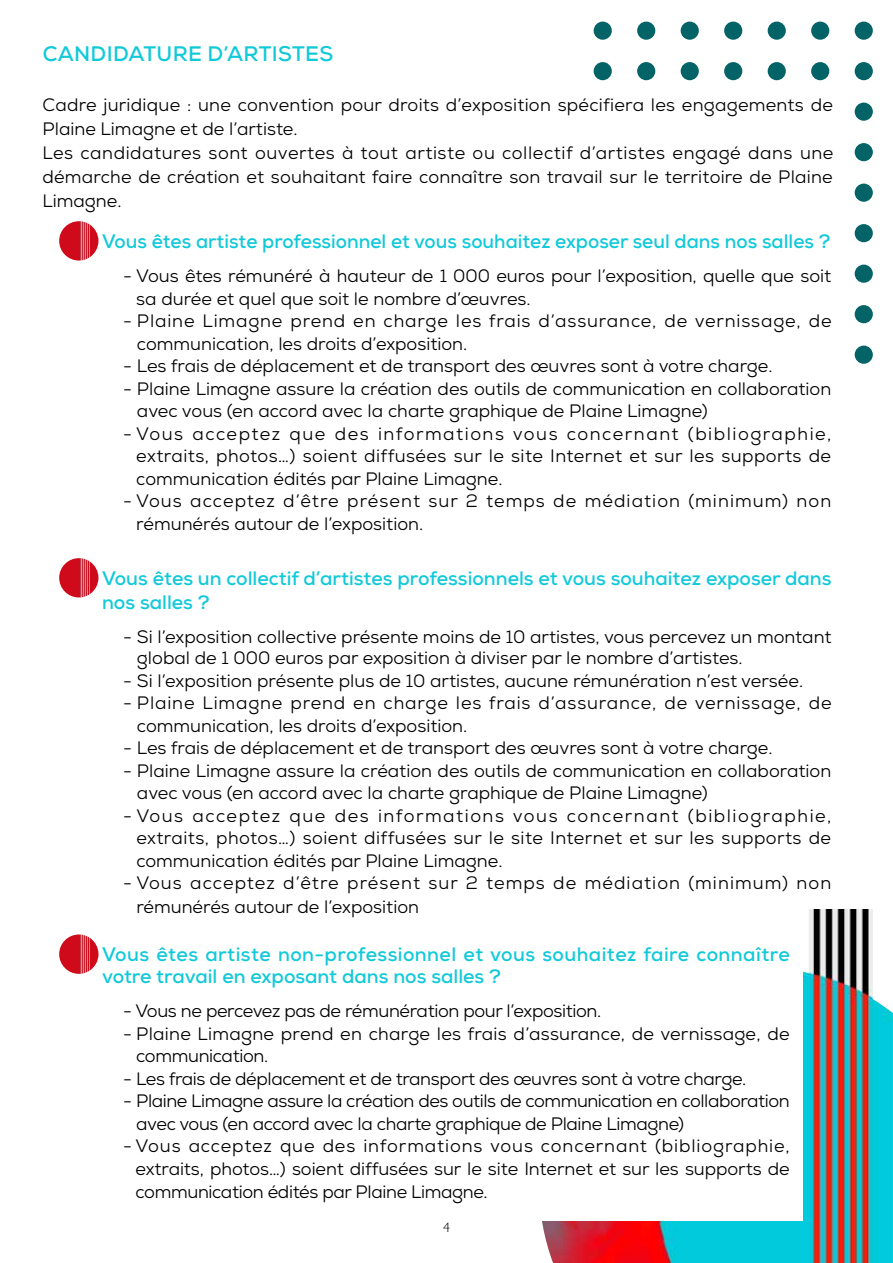
<style>
.page{position:relative;width:893px;height:1263px;background:#fff}
.page>*{position:absolute;margin:0;border:0;box-sizing:border-box;transform-origin:0 0}
.t1{font:700 21px "Nexa";letter-spacing:.015em;color:#12c9d9}
.t2{font:700 19.5px/23.2px "Nexa";color:#12c9d9}
.t3{font:700 19.5px/22.5px "Nexa";letter-spacing:.02em;color:#12c9d9}
.t4{font:18px/24px "Nexa";color:#000}
.t5{font:18px "Nexa";letter-spacing:-.02em;color:#000}
.t6{font:18px/22.5px "Nexa";letter-spacing:.045em;color:#000}
.t7{font:18px "Nexa";letter-spacing:.025em;color:#000}
.t8{font:18px "Nexa";letter-spacing:.085em;color:#000}
.t9{font:18px "Nexa";letter-spacing:-.025em;color:#000}
.t10{font:18px "Nexa";letter-spacing:.06em;color:#000}
.t11{font:18px "Nexa";letter-spacing:.05em;color:#000}
.t12{font:18px "Nexa";letter-spacing:.08em;color:#000}
.t13{font:18px "Nexa";letter-spacing:.055em;color:#000}
.t14{font:300 13.8px "Petita";color:#000}
</style>
<div class="page">
<div style="left:594px;top:22px;width:18px;height:18px;background:#036366;border-radius:50%"></div>
<div style="left:594px;top:62px;width:18px;height:18px;background:#036366;border-radius:50%"></div>
<div style="left:637px;top:22px;width:18px;height:18px;background:#036366;border-radius:50%"></div>
<div style="left:637px;top:62px;width:18px;height:18px;background:#036366;border-radius:50%"></div>
<div style="left:681px;top:22px;width:18px;height:18px;background:#036366;border-radius:50%"></div>
<div style="left:681px;top:62px;width:18px;height:18px;background:#036366;border-radius:50%"></div>
<div style="left:724px;top:22px;width:18px;height:18px;background:#036366;border-radius:50%"></div>
<div style="left:724px;top:62px;width:18px;height:18px;background:#036366;border-radius:50%"></div>
<div style="left:768px;top:22px;width:18px;height:18px;background:#036366;border-radius:50%"></div>
<div style="left:768px;top:62px;width:18px;height:18px;background:#036366;border-radius:50%"></div>
<div style="left:811px;top:22px;width:18px;height:18px;background:#036366;border-radius:50%"></div>
<div style="left:811px;top:62px;width:18px;height:18px;background:#036366;border-radius:50%"></div>
<div style="left:855px;top:22px;width:18px;height:18px;background:#036366;border-radius:50%"></div>
<div style="left:855px;top:62px;width:18px;height:18px;background:#036366;border-radius:50%"></div>
<div style="left:855px;top:103px;width:18px;height:18px;background:#036366;border-radius:50%"></div>
<div style="left:855px;top:143px;width:18px;height:18px;background:#036366;border-radius:50%"></div>
<div style="left:855px;top:184px;width:18px;height:18px;background:#036366;border-radius:50%"></div>
<div style="left:855px;top:224px;width:18px;height:18px;background:#036366;border-radius:50%"></div>
<div style="left:855px;top:265px;width:18px;height:18px;background:#036366;border-radius:50%"></div>
<div style="left:855px;top:305px;width:18px;height:18px;background:#036366;border-radius:50%"></div>
<div style="left:855px;top:346px;width:18px;height:18px;background:#036366;border-radius:50%"></div>
<img style="left:542px;top:909px;width:351px;height:354px">
<div style="left:102px;top:944px;width:700px;height:276px;background:#fff"></div>
<svg style="left:59px;top:221px;width:39px;height:39px"></svg>
<svg style="left:59px;top:558px;width:39px;height:39px"></svg>
<svg style="left:59px;top:934px;width:39px;height:40px"></svg>
<p class="t1" style="left:43px;top:41px;width:292px">CANDIDATURE D’ARTISTES</p>
<p class="t4" style="left:43px;top:93px;width:792px">Cadre juridique : une convention pour droits d’exposition spécifiera les engagements de Plaine Limagne et de ’l artiste.<br>Les candidatures sont ouvertes à tout artiste ou collectif d’artistes engagé dans une démarche de création et souhaitant faire connaître son travail sur le territoire de Plaine Limagne.</p>
<p class="t2" style="left:102px;top:230px;width:730px">Vous êtes artiste professionnel et vous souhaitez exposer seul dans nos salles ?</p>
<p class="t4" style="left:136px;top:265px;width:696px;line-height:22.5px;text-indent:-13px">- Vous êtes rémunéré à hauteur de 1 000 euros pour ’l exposition, quelle que soit sa durée et quel que soit le nombre d’œuvres.</p>
<p class="t6" style="left:137px;top:310px;width:696px;text-indent:-14px">- Plaine Limagne prend en charge les frais d’assurance, de vernissage, de communication, les droits d’exposition.</p>
<p class="t4" style="left:123px;top:354px;width:651px">- Les frais de déplacement et de transport des œuvres sont à votre charge.</p>
<p class="t4" style="left:123px;top:376px;width:709px">- Plaine Limagne assure la création des outils de communication en collaboration</p>
<p class="t4" style="left:137px;top:399px;width:572px">avec vous (en accord avec la charte graphique de Plaine Limagne(</p>
<p class="t8" style="left:688px;top:422px;width:145px">(bibliographie,</p>
<p class="t8" style="left:378px;top:422px;width:128px">informations</p>
<p class="t4" style="left:123px;top:421px;width:61px">-Vous</p>
<p class="t7" style="left:136px;top:444px;width:696px">extraits, photos…) soient diffusées sur le site Internet et sur les supports de</p>
<p class="t4" style="left:136px;top:466px;width:368px">communication édités par Plaine Limagne.</p>
<p class="t4" style="left:797px;top:489px;width:36px">non</p>
<p class="t4" style="left:335px;top:421px;width:35px">des</p>
<p class="t12" style="left:193px;top:422px;width:89px">acceptez</p>
<p class="t8" style="left:567px;top:422px;width:113px">concernant</p>
<p class="t4" style="left:513px;top:421px;width:46px">vous</p>
<p class="t4" style="left:290px;top:421px;width:37px">que</p>
<p class="t10" style="left:688px;top:489px;width:101px">(minimum)</p>
<p class="t10" style="left:585px;top:489px;width:97px">médiation</p>
<p class="t10" style="left:428px;top:489px;width:118px">sur 2 temps</p>
<p class="t4" style="left:283px;top:489px;width:57px">d’être</p>
<p class="t4" style="left:136px;top:489px;width:288px;line-height:23.2px;text-indent:-13px">- Vous<br>rémunérés autour de ’l exposition.</p>
<p class="t10" style="left:347px;top:489px;width:74px">présent</p>
<p class="t4" style="left:553px;top:489px;width:25px">de</p>
<p class="t13" style="left:190px;top:489px;width:86px">acceptez</p>
<p class="t2" style="left:102px;top:567px;width:731px">Vous êtes un collectif d’artistes professionnels et vous souhaitez exposer dans nos salles ?</p>
<p class="t4" style="left:137px;top:625px;width:696px;line-height:21.8px;text-indent:-14px">- Si ’l exposition collective présente moins de 10 artistes, vous percevez un montant global de 1 000 euros par exposition à diviser par le nombre d’artistes.</p>
<p class="t4" style="left:123px;top:669px;width:681px">- Si ’l exposition présente plus de 10 artistes, aucune rémunération ’n est versée.</p>
<p class="t6" style="left:137px;top:692px;width:696px;text-indent:-14px">- Plaine Limagne prend en charge les frais d’assurance, de vernissage, de communication, les droits d’exposition.</p>
<p class="t4" style="left:123px;top:736px;width:651px">- Les frais de déplacement et de transport des œuvres sont à votre charge.</p>
<p class="t4" style="left:123px;top:759px;width:709px">- Plaine Limagne assure la création des outils de communication en collaboration</p>
<p class="t4" style="left:137px;top:781px;width:572px">avec vous (en accord avec la charte graphique de Plaine Limagne(</p>
<p class="t8" style="left:688px;top:804px;width:145px">(bibliographie,</p>
<p class="t8" style="left:378px;top:804px;width:128px">informations</p>
<p class="t4" style="left:123px;top:804px;width:61px">-Vous</p>
<p class="t7" style="left:136px;top:827px;width:696px">extraits, photos…) soient diffusées sur le site Internet et sur les supports de</p>
<p class="t4" style="left:136px;top:849px;width:368px">communication édités par Plaine Limagne.</p>
<p class="t4" style="left:797px;top:871px;width:36px">non</p>
<p class="t4" style="left:335px;top:804px;width:35px">des</p>
<p class="t12" style="left:193px;top:804px;width:89px">acceptez</p>
<p class="t8" style="left:567px;top:804px;width:113px">concernant</p>
<p class="t4" style="left:513px;top:804px;width:46px">vous</p>
<p class="t4" style="left:290px;top:804px;width:37px">que</p>
<p class="t10" style="left:688px;top:872px;width:101px">(minimum)</p>
<p class="t10" style="left:585px;top:872px;width:97px">médiation</p>
<p class="t10" style="left:428px;top:872px;width:118px">sur 2 temps</p>
<p class="t4" style="left:283px;top:871px;width:57px">d’être</p>
<p class="t4" style="left:136px;top:871px;width:284px;line-height:23.2px;text-indent:-13px">- Vous<br>rémunérés autour de ’l exposition</p>
<p class="t10" style="left:347px;top:872px;width:74px">présent</p>
<p class="t4" style="left:553px;top:871px;width:25px">de</p>
<p class="t13" style="left:190px;top:872px;width:86px">acceptez</p>
<p class="t3" style="left:102px;top:942px;width:689px">Vous êtes artiste non-professionnel et vous souhaitez faire connaître votre travail en exposant dans nos salles ?</p>
<p class="t5" style="left:123px;top:999px;width:480px">- Vous ne percevez pas de rémunération pour ’l exposition.</p>
<p class="t4" style="left:136px;top:1022px;width:655px;line-height:22.5px;text-indent:-13px">- Plaine Limagne prend en charge les frais d’assurance, de vernissage, de communication.</p>
<p class="t5" style="left:123px;top:1067px;width:625px">- Les frais de déplacement et de transport des œuvres sont à votre charge.</p>
<p class="t9" style="left:123px;top:1089px;width:668px">- Plaine Limagne assure la création des outils de communication en collaboration</p>
<p class="t5" style="left:136px;top:1112px;width:549px">avec vous (en accord avec la charte graphique de Plaine Limagne(</p>
<p class="t11" style="left:123px;top:1134px;width:668px">-Vous acceptez que des informations vous concernant (bibliographie,</p>
<p class="t4" style="left:136px;top:1156px;width:656px">extraits, photos…) soient diffusées sur le site Internet et sur les supports de</p>
<p class="t5" style="left:136px;top:1180px;width:354px">communication édités par Plaine Limagne.</p>
<p class="t14" style="left:443px;top:1219px;width:8px">4</p>
</div>
